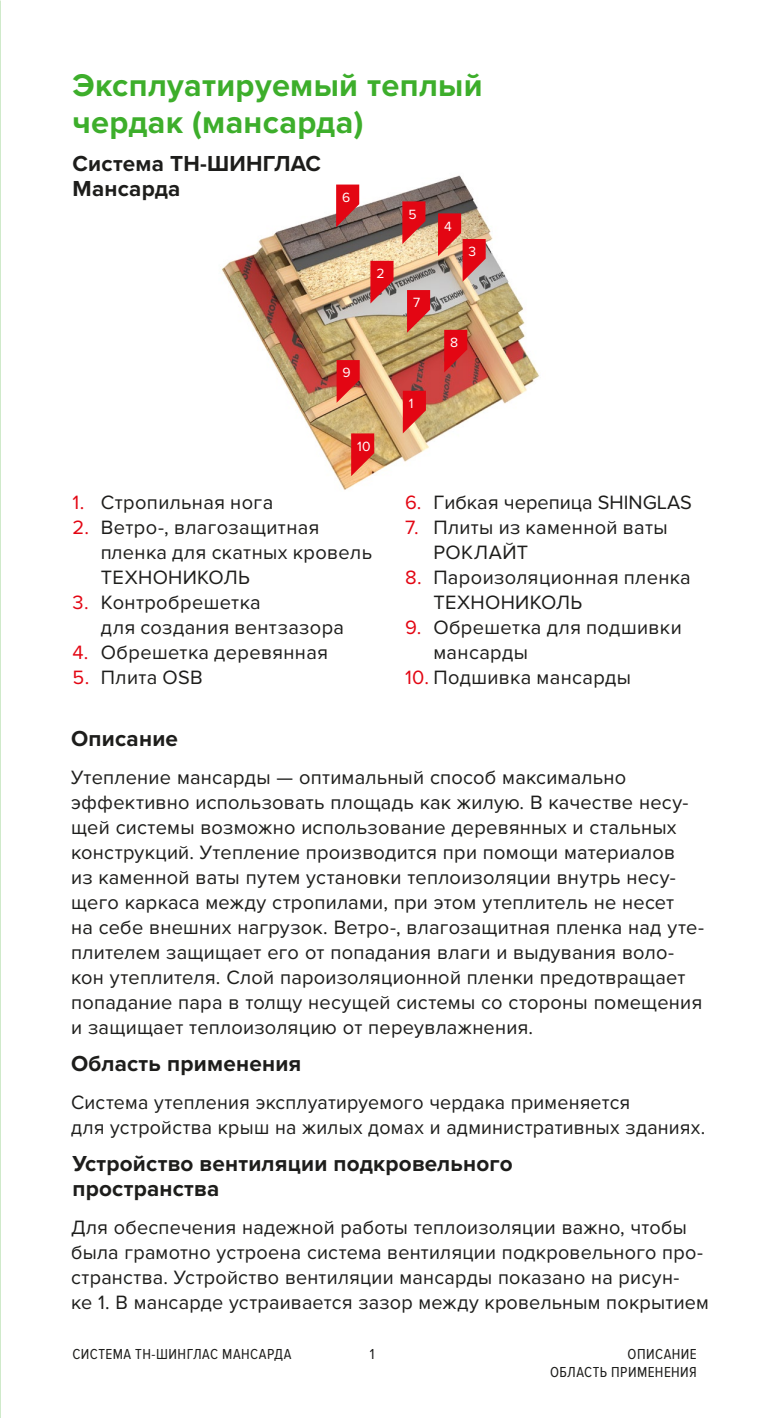
<style>
.page{position:relative;width:780px;height:1418px;background:#fff}
.page>*{position:absolute;margin:0;border:0;box-sizing:border-box;transform-origin:0 0}
.t1{font:700 32.5px/37.5px "Proxima Nova";letter-spacing:.01em;color:#3dae2b}
.t2{font:700 22.5px/25px "Proxima Nova";letter-spacing:.01em;color:#1d1d1b}
.t3{font:20px/25px "Proxima Nova";letter-spacing:.01em;color:#1d1d1b}
.t4{font:15px/17.5px "Proxima Nova Cond";letter-spacing:.03em;color:#1d1d1b;text-align:right}
.t5{font:13.75px "Proxima Nova";color:#fff}
.s1{color:#e30613}
</style>
<div class="page">
<img style="left:222px;top:175px;width:318px;height:315px">
<svg style="left:403px;top:391px;width:23px;height:42px"></svg>
<svg style="left:370px;top:261px;width:23px;height:42px"></svg>
<svg style="left:438px;top:213px;width:47px;height:69px"></svg>
<svg style="left:402px;top:201px;width:23px;height:43px"></svg>
<svg style="left:336px;top:184px;width:23px;height:43px"></svg>
<svg style="left:444px;top:330px;width:23px;height:42px"></svg>
<svg style="left:336px;top:360px;width:23px;height:43px"></svg>
<svg style="left:351px;top:433px;width:23px;height:43px"></svg>
<svg style="left:407px;top:290px;width:23px;height:43px"></svg>
<h1 class="t1" style="left:73px;top:67px;width:411px">Эксплуатируемый теплый чердак (мансарда)</h1>
<p class="t2" style="left:73px;top:152px;width:250px">Система ТН-ШИНГЛАС<br>Мансарда</p>
<p class="t5" style="left:342px;top:189px;width:10px">6</p>
<p class="t5" style="left:376px;top:265px;width:10px">2</p>
<p class="t5" style="left:342px;top:365px;width:10px">9</p>
<p class="t5" style="left:357px;top:438px;width:15px">10</p>
<p class="t3" style="left:73px;top:490px;width:202px"><span class="s1">1.</span> Стропильная нога</p>
<p class="t3" style="left:101px;top:515px;width:273px;text-indent:-28px"><span class="s1">2.</span> Ветро-, влагозащитная пленка для скатных кровель<br>ТЕХНОНИКОЛЬ</p>
<p class="t3" style="left:101px;top:590px;width:245px;text-indent:-28px"><span class="s1">3.</span> Контробрешетка<br>для создания вентзазора</p>
<p class="t3" style="left:73px;top:640px;width:257px"><span class="s1">4.</span> Обрешетка деревянная</p>
<p class="t3" style="left:73px;top:665px;width:132px"><span class="s1">5.</span> Плита OSB</p>
<p class="t5" style="left:408px;top:206px;width:10px">5</p>
<p class="t5" style="left:413px;top:295px;width:9px">7</p>
<p class="t5" style="left:409px;top:395px;width:6px">1</p>
<p class="t5" style="left:444px;top:218px;width:9px">4</p>
<p class="t5" style="left:468px;top:244px;width:9px">3</p>
<p class="t5" style="left:450px;top:334px;width:10px">8</p>
<p class="t3" style="left:405px;top:490px;width:288px"><span class="s1">6.</span> Гибкая черепица SHINGLAS</p>
<p class="t3" style="left:433px;top:515px;width:236px;text-indent:-28px"><span class="s1">7.</span> Плиты из каменной ваты<br>РОКЛАЙТ</p>
<p class="t3" style="left:433px;top:565px;width:259px;text-indent:-28px"><span class="s1">8.</span> Пароизоляционная пленка<br>ТЕХНОНИКОЛЬ</p>
<p class="t3" style="left:433px;top:615px;width:250px;text-indent:-28px"><span class="s1">9.</span> Обрешетка для подшивки мансарды</p>
<p class="t3" style="left:405px;top:665px;width:228px"><span class="s1">10.</span> Подшивка мансарды</p>
<p class="t2" style="left:71px;top:727px;width:108px">Описание</p>
<p class="t3" style="left:71px;top:765px;width:634px">Утепление мансарды — оптимальный способ максимально эффективно использовать площадь как жилую. В качестве несу&shy;щей системы возможно использование деревянных и стальных конструкций. Утепление производится при помощи материалов<br>из каменной ваты путем установки теплоизоляции внутрь несу&shy;щего каркаса между стропилами, при этом утеплитель не несет<br>на себе внешних нагрузок. Ветро-, влагозащитная пленка над уте&shy;плителем защищает его от попадания влаги и выдувания воло&shy;кон утеплителя. Слой пароизоляционной пленки предотвращает попадание пара в толщу несущей системы со стороны помещения и защищает теплоизоляцию от переувлажнения.</p>
<p class="t2" style="left:71px;top:1052px;width:232px">Область применения</p>
<p class="t3" style="left:71px;top:1090px;width:635px">Система утепления эксплуатируемого чердака применяется<br>для устройства крыш на жилых домах и административных зданиях.</p>
<p class="t2" style="left:72px;top:1152px;width:441px">Устройство вентиляции подкровельного пространства</p>
<p class="t3" style="left:71px;top:1215px;width:639px">Для обеспечения надежной работы теплоизоляции важно, чтобы была грамотно устроена система вентиляции подкровельного про&shy;странства. Устройство вентиляции мансарды показано на рисун-<br>ке 1. В мансарде устраивается зазор между кровельным покрытием</p>
<p class="t4" style="left:72px;top:1345px;width:220px">СИСТЕМА ТН-ШИНГЛАС МАНСАРДА</p>
<p class="t4" style="left:370px;top:1345px;width:6px">1</p>
<p class="t4" style="left:550px;top:1345px;width:148px">ОПИСАНИЕ<br>ОБЛАСТЬ ПРИМЕНЕНИЯ</p>
</div>
